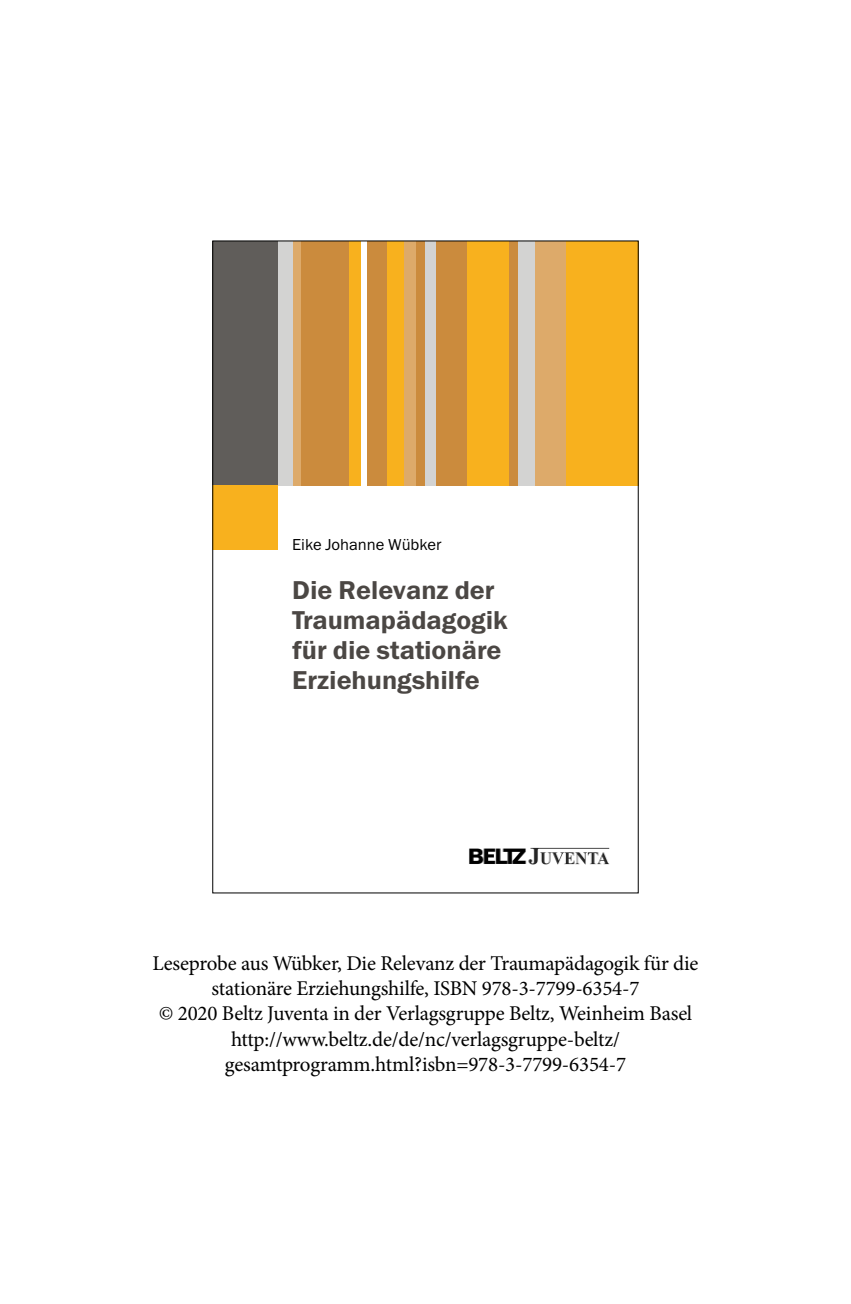
<style>
.page{position:relative;width:851px;height:1304px;background:#fff}
.page>*{position:absolute;margin:0;border:0;box-sizing:border-box;transform-origin:0 0}
.t1{font:26px/30px "Franklin Gothic Demi ITC";color:#4b4744}
.B_Ueberschrift_4{font:21px/25.2px "Minion Pro";letter-spacing:-.01em;color:#000;text-align:center}
.t2{font:16px "Franklin Gothic Book ITC";color:#000}
</style>
<div class="page">
<img style="left:469px;top:848px;width:140px;height:17px">
<div style="left:213px;top:485px;width:65px;height:65px;background:#f8b11e"></div>
<div style="left:213px;top:241px;width:65px;height:244px;background:#605d5a"></div>
<div style="left:566px;top:241px;width:72px;height:244px;background:#f8b11e"></div>
<div style="left:534px;top:241px;width:32px;height:244px;background:#ddaa6a"></div>
<div style="left:517px;top:241px;width:17px;height:244px;background:#d3d3d2"></div>
<div style="left:509px;top:241px;width:8px;height:244px;background:#cb8b3d"></div>
<div style="left:466px;top:241px;width:43px;height:244px;background:#f8b11e"></div>
<div style="left:435px;top:241px;width:31px;height:244px;background:#cb8b3d"></div>
<div style="left:424px;top:241px;width:11px;height:244px;background:#d3d3d2"></div>
<div style="left:415px;top:241px;width:9px;height:244px;background:#cb8b3d"></div>
<div style="left:387px;top:241px;width:17px;height:244px;background:#f8b11e"></div>
<div style="left:349px;top:241px;width:11px;height:244px;background:#f8b11e"></div>
<div style="left:367px;top:241px;width:20px;height:244px;background:#cb8b3d"></div>
<div style="left:300px;top:241px;width:49px;height:244px;background:#cb8b3d"></div>
<div style="left:292px;top:241px;width:8px;height:244px;background:#ddaa6a"></div>
<div style="left:278px;top:241px;width:14px;height:244px;background:#d3d3d2"></div>
<div style="left:404px;top:241px;width:11px;height:244px;background:#ddaa6a"></div>
<p class="t2" style="left:292px;top:534px;width:151px">Eike Johanne Wübker</p>
<p class="t1" style="left:292px;top:576px;width:217px">Die Relevanz der<br>Traumapädagogik für die stationäre<br>Erziehungshilfe</p>
<p class="B_Ueberschrift_4" style="left:152px;top:951px;width:547px">Leseprobe aus Wübker, Die Relevanz der Traumapädagogik für die stationäre Erziehungshilfe, ISBN 978-3-7799-6354-7<br>© 2020 Beltz Juventa in der Verlagsgruppe Beltz, Weinheim Basel http://www.beltz.de/de/nc/verlagsgruppe-beltz/ gesamtprogramm.html?isbn=978-3-7799-6354-7</p>
</div>
